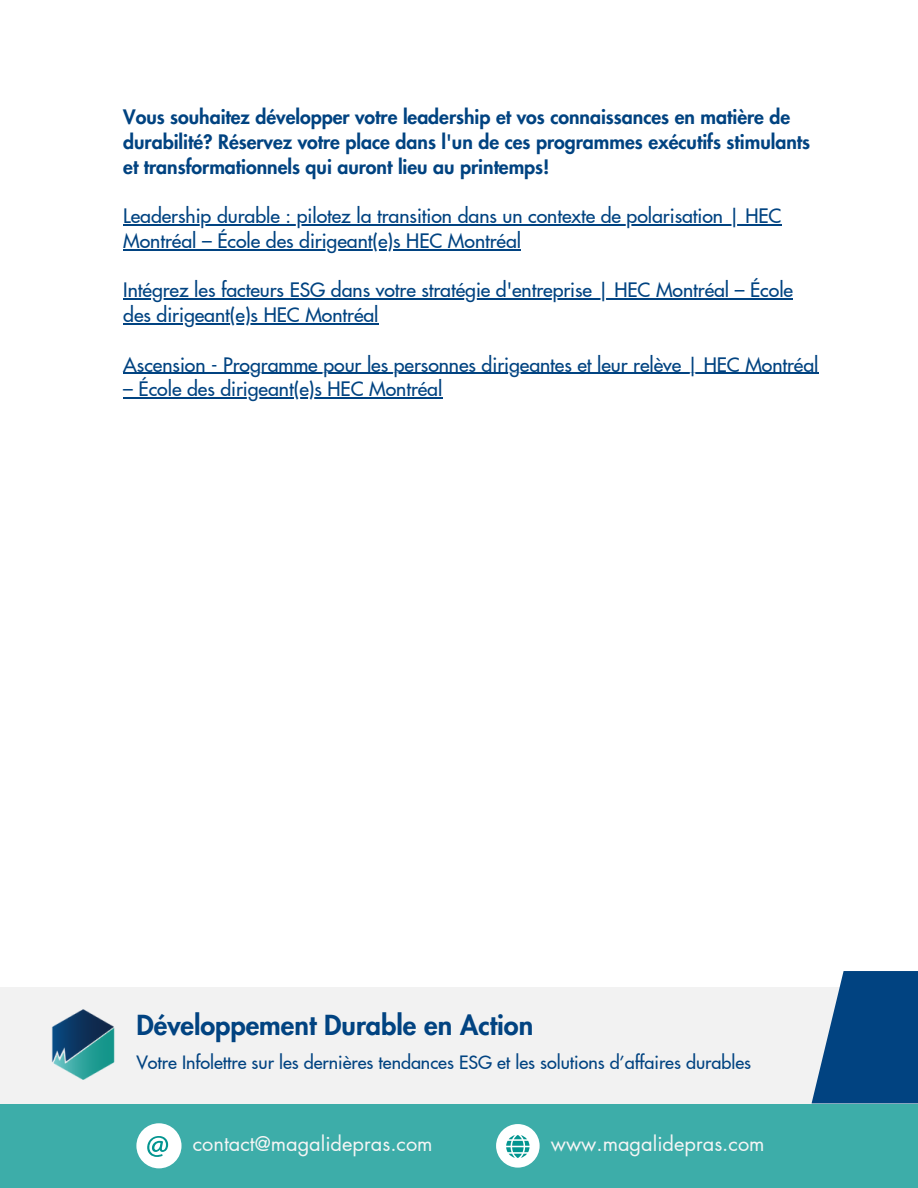
<style>
.page{position:relative;width:918px;height:1188px;background:#fff}
.page>*{position:absolute;margin:0;border:0;box-sizing:border-box;transform-origin:0 0}
.t1{font:800 27px "Futura LT Pro";color:#014381}
.t2{font:19.95px "Futura LT Pro";color:#f5f5f5}
.t3{font:500 19.5px "Futura LT Pro";color:#014381}
.t4{font:800 19.5px/24.8px "Futura LT Pro";color:#014381}
.t5{font:500 18px "Futura LT Pro";color:#014381}
</style>
<div class="page">
<div style="left:0;top:1103px;width:918px;height:85px;background:#3dada9"></div>
<div style="left:136px;top:1123px;width:46px;height:45px;background:#fff;border-radius:50%"></div>
<svg style="left:147px;top:1136px;width:21px;height:21px"></svg>
<div style="left:496px;top:1124px;width:44px;height:44px;background:#fff;border-radius:50%"></div>
<svg style="left:506px;top:1135px;width:24px;height:23px"></svg>
<div style="left:0;top:987px;width:918px;height:116px;background:#f2f2f2"></div>
<div style="left:812px;top:971px;width:106px;height:132px;background:#014381"></div>
<img style="left:51px;top:1009px;width:64px;height:71px">
<hr style="left:123px;top:224px;width:659px;height:1px;background:#014381">
<hr style="left:123px;top:249px;width:398px;height:1px;background:#014381">
<hr style="left:123px;top:299px;width:670px;height:1px;background:#014381">
<hr style="left:123px;top:323px;width:256px;height:1px;background:#014381">
<hr style="left:123px;top:373px;width:696px;height:1px;background:#014381">
<hr style="left:123px;top:398px;width:319px;height:1px;background:#014381">
<p class="t4" style="left:123px;top:106px;width:688px">Vous souhaitez développer votre leadership et vos connaissances en matière de durabilité? Réservez votre place dans l'un de ces programmes exécutifs stimulants et transformationnels qui auront lieu au printemps!</p>
<h1 class="t3" style="left:123px;top:207px;width:660px">Leadership durable : pilotez la transition dans un contexte de polarisation | HEC</h1>
<p class="t3" style="left:123px;top:232px;width:399px">Montréal – École des dirigeant(e)s HEC Montréal</p>
<p class="t3" style="left:123px;top:281px;width:671px">Intégrez les facteurs ESG dans votre stratégie d'entreprise | HEC Montréal – École</p>
<p class="t3" style="left:123px;top:306px;width:257px">des dirigeant(e)s HEC Montréal</p>
<h3 class="t3" style="left:123px;top:356px;width:697px">Ascension - Programme pour les personnes dirigeantes et leur relève | HEC Montréal</h3>
<h3 class="t3" style="left:123px;top:380px;width:321px">– École des dirigeant(e)s HEC Montréal</h3>
<h2 class="t1" style="left:136px;top:1013px;width:398px">Développement Durable en Action</h2>
<h2 class="t5" style="left:136px;top:1054px;width:616px">Votre Infolettre sur les dernières tendances ESG et les solutions d’affaires durables</h2>
<h2 class="t2" style="left:193px;top:1135px;width:242px">contact@magalidepras.com</h2>
<h2 class="t2" style="left:551px;top:1135px;width:215px">www.magalidepras.com</h2>
</div>
